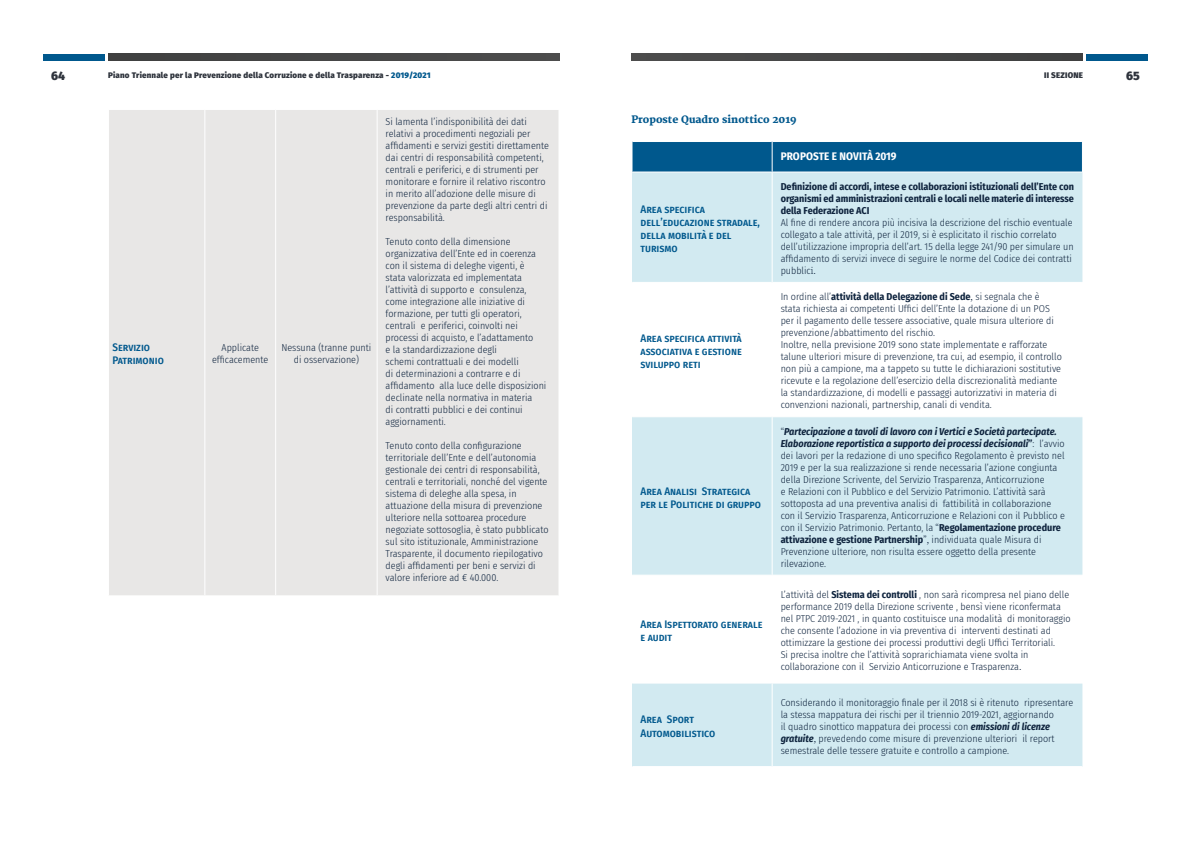
<style>
.page{position:relative;width:1191px;height:842px;background:#fff}
.page>*{position:absolute;margin:0;border:0;box-sizing:border-box;transform-origin:0 0}
.t1{font:900 12px "Fira Sans";color:#2e333c}
.t2{font:500 11px/13.2px "Fira Sans Condensed";color:#00588d}
.t3{font:700 11px "Fira Sans Condensed";letter-spacing:.01em;color:#fff}
.t4{font:300 10px/12px "Fira Sans Condensed";color:#0f243e}
.t5{font:700 10px/12px "Fira Sans Condensed";color:#0f243e;text-align:justify}
.t6{font:800 10px "Merriweather";color:#00588d}
.t7{font:900 8px "Fira Sans";letter-spacing:.025em;color:#2e333c}
.s1{color:#00588d}
.s2{font-family:"Georgia Pro"}
.s3{font-weight:700}
.s4{font-weight:700;font-style:italic}
</style>
<div class="page">
<div style="left:108px;top:54px;width:451px;height:6px;background:#464647"></div>
<div style="left:631px;top:54px;width:452px;height:6px;background:#464647"></div>
<div style="left:43px;top:54px;width:62px;height:6px;background:#00588d"></div>
<div style="left:1086px;top:54px;width:62px;height:6px;background:#00588d"></div>
<div style="left:109px;top:110px;width:449px;height:485px;background:#e8e7e6"></div>
<hr style="left:204px;top:110px;width:1px;height:485px;background:#fff">
<hr style="left:275px;top:110px;width:1px;height:485px;background:#fff">
<hr style="left:377px;top:110px;width:1px;height:485px;background:#fff">
<div style="left:632px;top:142px;width:450px;height:30px;background:#00588d"></div>
<svg style="left:632px;top:173px;width:450px;height:593px;fill:#d2eaf1"></svg>
<hr style="left:632px;top:282px;width:139px;height:1px;background:#fff">
<hr style="left:772px;top:282px;width:310px;height:1px;background:#fff">
<hr style="left:632px;top:416px;width:139px;height:1px;background:#fff">
<hr style="left:772px;top:416px;width:310px;height:1px;background:#fff">
<hr style="left:632px;top:575px;width:139px;height:1px;background:#fff">
<hr style="left:772px;top:575px;width:310px;height:1px;background:#fff">
<hr style="left:632px;top:683px;width:139px;height:1px;background:#fff">
<hr style="left:772px;top:683px;width:310px;height:1px;background:#fff">
<hr style="left:771px;top:141px;width:1px;height:31px;background:#fff">
<hr style="left:771px;top:172px;width:1px;height:110px;background:#fff">
<hr style="left:771px;top:282px;width:1px;height:135px;background:#fff">
<hr style="left:771px;top:417px;width:1px;height:158px;background:#fff">
<hr style="left:771px;top:575px;width:1px;height:108px;background:#fff">
<hr style="left:771px;top:683px;width:1px;height:84px;background:#fff">
<p class="t1" style="left:51px;top:65px;width:16px">64</p>
<p class="t7" style="left:108px;top:68px;width:324px">Piano Triennale per la Prevenzione della Corruzione e della Trasparenza - <span class="s1">2019/2021</span></p>
<p class="t7" style="left:1044px;top:68px;width:40px">II SEZIONE</p>
<p class="t1" style="left:1126px;top:65px;width:15px">65</p>
<p class="t2" style="left:112px;top:340px;width:53px">Servizio<br>Patrimonio</p>
<p class="t4" style="left:212px;top:342px;width:58px;text-align:center">Applicate efficacemente</p>
<p class="t4" style="left:281px;top:342px;width:91px;text-align:center">Nessuna (tranne punti di osservazione)</p>
<p class="t4" style="left:386px;top:115px;width:165px">Si lamenta l’indisponibilità dei dati relativi a procedimenti negoziali per affidamenti e servizi gestiti direttamente dai centri di responsabilità competenti, centrali e periferici, e di strumenti per monitorare e fornire il relativo riscontro in merito all’adozione delle misure di prevenzione da parte degli altri centri di responsabilità.</p>
<p class="t4" style="left:386px;top:235px;width:162px">Tenuto conto della dimensione organizzativa dell’Ente ed in coerenza con il sistema di deleghe vigenti, è stata valorizzata ed implementata l’attività di supporto e consulenza, come integrazione alle iniziative di formazione, per tutti gli operatori, centrali e periferici, coinvolti nei processi di acquisto, e l’adattamento<br>e la standardizzazione degli<br>schemi contrattuali e dei modelli<br>di determinazioni a contrarre e di affidamento alla luce delle disposizioni declinate nella normativa in materia<br>di contratti pubblici e dei continui aggiornamenti.</p>
<p class="t4" style="left:386px;top:439px;width:164px">Tenuto conto della configurazione territoriale dell’Ente e dell’autonomia gestionale dei centri di responsabilità, centrali e territoriali, nonché del vigente sistema di deleghe alla spesa, in attuazione della misura di prevenzione ulteriore nella sottoarea procedure negoziate sottosoglia, è stato pubblicato sul sito istituzionale, Amministrazione Trasparente, il documento riepilogativo degli affidamenti per beni e servizi di valore inferiore ad € 40.000.</p>
<p class="t6" style="left:631px;top:114px;width:167px">Proposte Quadro sinottico 2019</p>
<p class="t3" style="left:780px;top:147px;width:117px">PROPOSTE E NOVITÀ 2019</p>
<p class="t2" style="left:640px;top:202px;width:121px">Area specifica dell’educazione stradale, della mobilità e del turismo</p>
<p class="t2" style="left:640px;top:331px;width:103px;text-align:justify">Area specifica attività associativa e gestione sviluppo reti</p>
<p class="t2" style="left:640px;top:483px;width:122px">Area Analisi Strategica per le Politiche di gruppo</p>
<p class="t2" style="left:640px;top:617px;width:123px">Area Ispettorato generale e audit</p>
<p class="t2" style="left:640px;top:712px;width:76px">Area Sport<br>Automobilistico</p>
<p class="t5" style="left:780px;top:180px;width:295px">Definizione di accordi, intese e collaborazioni istituzionali dell’Ente con organismi ed amministrazioni centrali e locali nelle materie di interesse della Federazione ACI</p>
<p class="t4" style="left:780px;top:216px;width:294px">Al fine di rendere ancora più incisiva la descrizione del rischio eventuale collegato a tale attività, per il 2019, si è esplicitato il rischio correlato dell’utilizzazione impropria dell’art. 15 della legge 241/90 per simulare un affidamento di servizi invece di seguire le norme del Codice dei contratti pubblic<span class="s2">i.</span></p>
<p class="t4" style="left:780px;top:291px;width:283px">In ordine all’<span class="s3">attività della Delegazione di Sede</span><span class="s2">,</span> si segnala che è stata richiesta ai competenti Uffici dell’Ente la dotazione di un POS per il pagamento delle tessere associative, quale misura ulteriore di prevenzione/abbattimento del rischio.<br>Inoltre, nella previsione 2019 sono state implementate e rafforzate talune ulteriori misure di prevenzione, tra cui, ad esempio, il controllo non più a campione, ma a tappeto su tutte le dichiarazioni sostitutive ricevute e la regolazione dell’esercizio della discrezionalità mediante la standardizzazione, di modelli e passaggi autorizzativi in materia di convenzioni nazionali, partnership, canali di vendita.</p>
<p class="t4" style="left:780px;top:425px;width:286px"><span class="s2">“</span><span class="s4">Partecipazione a tavoli di lavoro con i Vertici e Società partecipate.<br>Elaborazione reportistica a supporto dei processi decisionali</span><span class="s3">”</span>: l’avvio dei lavori per la redazione di uno specifico Regolamento è previsto nel 2019 e per la sua realizzazione si rende necessaria l’azione congiunta della Direzione Scrivente, del Servizio Trasparenza, Anticorruzione<br>e Relazioni con il Pubblico e del Servizio Patrimonio. L’attività sarà sottoposta ad una preventiva analisi di fattibilità in collaborazione con il Servizio Trasparenza, Anticorruzione e Relazioni con il Pubblico e con il Servizio Patrimonio. Pertanto, la <span class="s2">“</span><span class="s3">Regolamentazione procedure attivazione e gestione Partnership</span><span class="s2">”,</span> individuata quale Misura di Prevenzione ulteriore, non risulta essere oggetto della presente rilevazione.</p>
<p class="t4" style="left:780px;top:588px;width:291px">L’attività del <span class="s3">Sistema dei controlli</span> , non sarà ricompresa nel piano delle performance 2019 della Direzione scrivente , bensì viene riconfermata nel PTPC 2019-2021 , in quanto costituisce una modalità di monitoraggio che consente l’adozione in via preventiva di interventi destinati ad ottimizzare la gestione dei processi produttivi degli Uffici Territoriali.<br>Si precisa inoltre che l’attività soprarichiamata viene svolta in collaborazione con il Servizio Anticorruzione e Trasparenza<span class="s2">.</span></p>
<p class="t4" style="left:780px;top:696px;width:294px">Considerando il monitoraggio finale per il 2018 si è ritenuto ripresentare la stessa mappatura dei rischi per il triennio 2019-2021, aggiornando<br>il quadro sinottico mappatura dei processi con <span class="s4">emissioni di licenze gratuite</span><span class="s2">,</span> prevedendo come misure di prevenzione ulteriori il report semestrale delle tessere gratuite e controllo a campione.</p>
</div>
